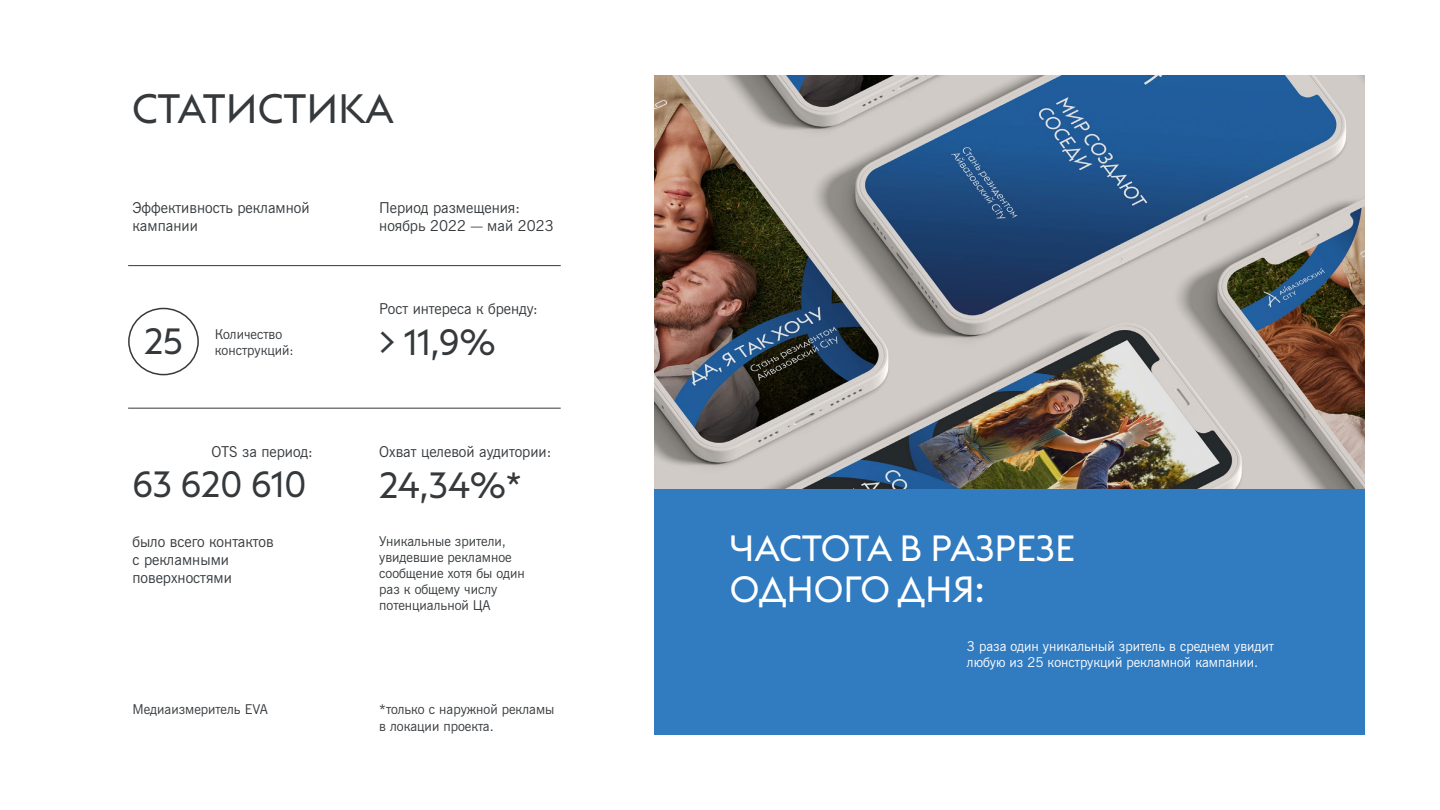
<style>
.page{position:relative;width:1440px;height:810px;background:#fff}
.page>*{position:absolute;margin:0;border:0;box-sizing:border-box;transform-origin:0 0}
.t1{font:40.5px "Euclid Triangle";color:#35393c}
.t2{font:36px/40.5px "Euclid Triangle";color:#fff}
.t3{font:36px "Euclid Triangle";color:#35393c}
.t4{font:15px/18px "News Gothic BT";color:#35393c}
.t5{font:13.5px/16.2px "News Gothic BT";color:#35393c}
.t6{font:13.5px/16.2px "News Gothic BT";color:#fff}
</style>
<div class="page">
<div style="left:654px;top:424px;width:711px;height:311px;background:#317bc1"></div>
<img style="left:654px;top:75px;width:711px;height:413px">
<div style="left:128px;top:308px;width:71px;height:67px;border:2px solid #35393c;border-radius:50%"></div>
<hr style="left:128px;top:408px;width:433px;height:1px;background:#35393c">
<hr style="left:128px;top:265px;width:433px;height:1px;background:#35393c">
<h1 class="t1" style="left:132px;top:83px;width:263px">СТАТИСТИКА</h1>
<p class="t4" style="left:132px;top:200px;width:179px">Эффективность рекламной кампании</p>
<p class="t4" style="left:379px;top:200px;width:176px">Период размещения: ноябрь 2022 — май 2023</p>
<p class="t4" style="left:379px;top:301px;width:160px">Рост интереса к бренду:</p>
<h2 class="t3" style="left:144px;top:319px;width:40px">25</h2>
<p class="t5" style="left:215px;top:326px;width:80px">Количество конструкций:</p>
<h2 class="t3" style="left:379px;top:319px;width:118px">&gt; 11,9%</h2>
<p class="t4" style="left:211px;top:444px;width:103px">OTS за период:</p>
<p class="t4" style="left:379px;top:444px;width:174px">Охват целевой аудитории:</p>
<h2 class="t3" style="left:132px;top:462px;width:175px">63 620 610</h2>
<h2 class="t3" style="left:379px;top:462px;width:144px">24,34%*</h2>
<p class="t4" style="left:132px;top:533px;width:143px">было всего контактов с рекламными поверхностями</p>
<p class="t5" style="left:379px;top:533px;width:147px">Уникальные зрители, увидевшие рекламное сообщение хотя бы один раз к общему числу потенциальной ЦА</p>
<h2 class="t2" style="left:730px;top:528px;width:347px">ЧАСТОТА В РАЗРЕЗЕ<br>ОДНОГО ДНЯ:</h2>
<p class="t6" style="left:967px;top:639px;width:308px">3 раза один уникальный зритель в среднем увидит любую из 25 конструкций рекламной кампании.</p>
<p class="t5" style="left:132px;top:702px;width:137px">Медиаизмеритель EVA</p>
<p class="t5" style="left:379px;top:702px;width:177px">*только с наружной рекламы в локации проекта.</p>
</div>
